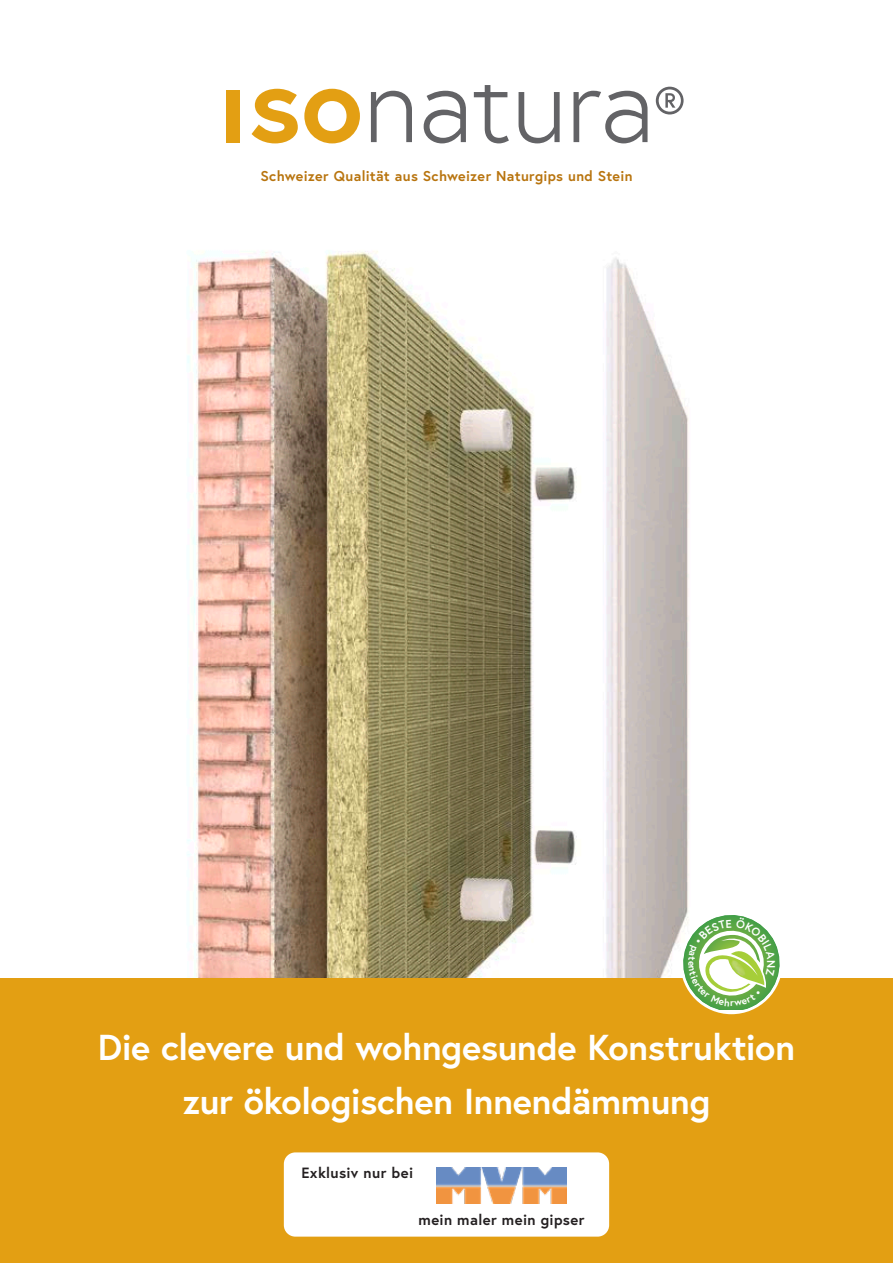
<style>
.page{position:relative;width:893px;height:1263px;background:#fff}
.page>*{position:absolute;margin:0;border:0;box-sizing:border-box;transform-origin:0 0}
.t1{font:700 36px "Europa";letter-spacing:-.01em;color:#fff}
.t2{font:700 14.85px "Europa";letter-spacing:.025em;color:#231f20}
.Auszeichnung{font:700 14.25px "Europa";letter-spacing:.02em;color:#b8740e}
.t3{font:700 11.25px "Europa";color:#fff}
.t4{font:700 10.05px "Europa";color:#fff}
</style>
<div class="page">
<img style="left:187px;top:251px;width:502px;height:727px">
<div style="left:0;top:978px;width:893px;height:285px;background:#e39f13"></div>
<div style="left:284px;top:1152px;width:325px;height:84px;background:#fff;border-radius:11px"></div>
<img style="left:437px;top:1168px;width:129px;height:36px">
<div style="left:226px;top:90px;width:14px;height:52px;background:#e39f13"></div>
<svg style="left:252px;top:89px;width:46px;height:54px"></svg>
<svg style="left:304px;top:89px;width:56px;height:54px"></svg>
<svg style="left:371px;top:91px;width:41px;height:51px"></svg>
<svg style="left:424px;top:91px;width:42px;height:52px"></svg>
<svg style="left:474px;top:85px;width:35px;height:58px"></svg>
<svg style="left:519px;top:92px;width:41px;height:51px"></svg>
<svg style="left:656px;top:87px;width:28px;height:27px"></svg>
<svg style="left:573px;top:91px;width:74px;height:52px"></svg>
<svg style="left:673px;top:905px;width:108px;height:110px"></svg>
<p class="Auszeichnung" style="left:260px;top:167px;width:374px">Schweizer Qualität aus Schweizer Naturgips und Stein</p>
<p class="t4" style="left:699px;top:960px;width:7px;rotate:90deg">e</p>
<p class="t4" style="left:730px;top:996px;width:5px">r</p>
<p class="t3" style="left:779px;top:959px;width:10px;rotate:90deg">N</p>
<p class="t1" style="left:98px;top:1023px;width:699px">Die clevere und wohngesunde Konstruktion</p>
<p class="t1" style="left:183px;top:1077px;width:529px">zur ökologischen Innendämmung</p>
<p class="t2" style="left:301px;top:1163px;width:113px">Exklusiv nur bei</p>
<p class="t2" style="left:419px;top:1210px;width:168px">mein maler mein gipser</p>
</div>
